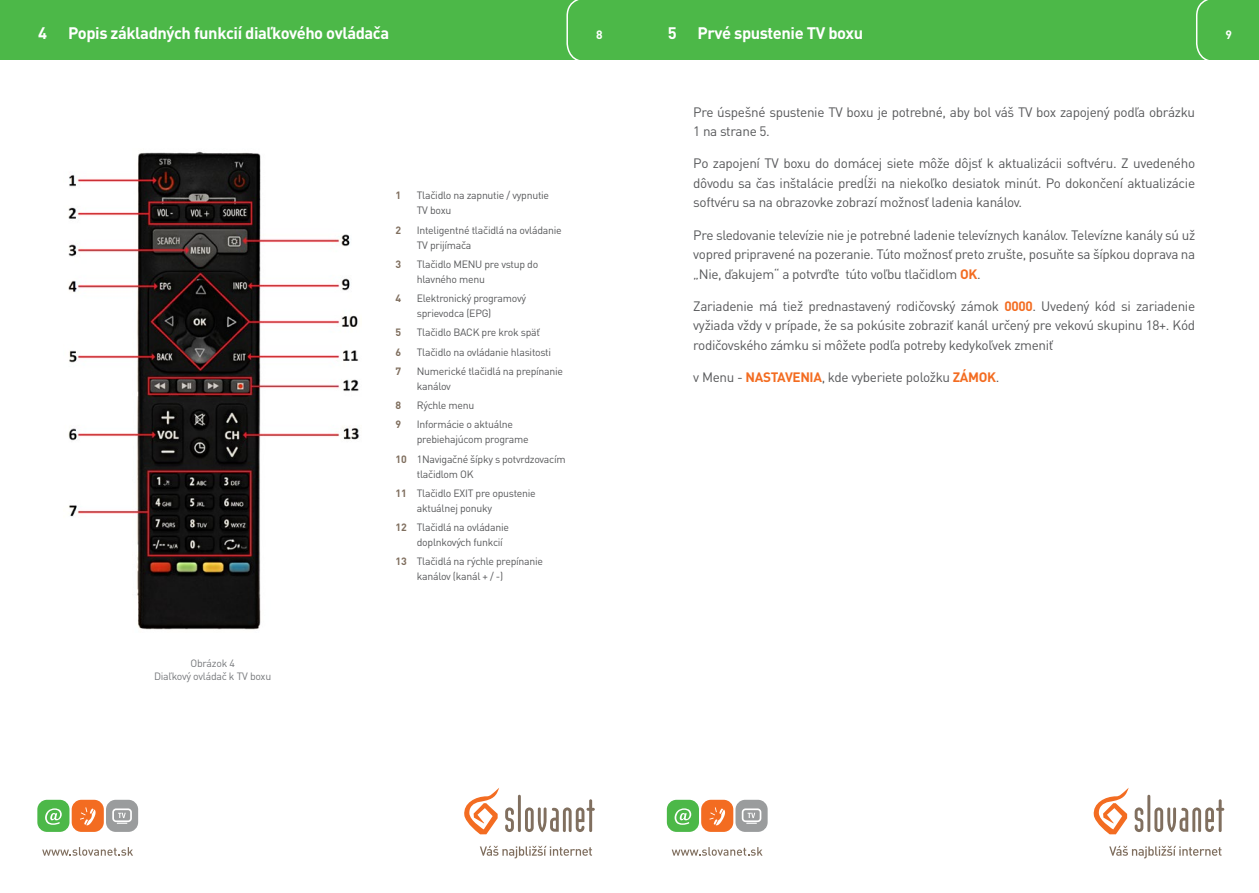
<style>
.page{position:relative;width:1259px;height:893px;background:#fff}
.page>*{position:absolute;margin:0;border:0;box-sizing:border-box;transform-origin:0 0}
.t1{font:700 16.5px "DIN Pro";letter-spacing:-.025em;color:#fff}
.Text{font:13.5px/19.5px "DIN Pro";letter-spacing:-.025em;color:#57585a;text-align:justify}
.t2{font:700 12px "DIN Pro";color:#fff}
.t3{font:10.5px/15px "DIN Pro";letter-spacing:-.025em;color:#57585a}
.Popis_obrazku{font:10.5px "DIN Pro";letter-spacing:-.025em;color:#76787b}
.t4{font:700 10.5px "DIN Pro";color:#806f5f}
.s1{font-weight:700;color:#806f5f}
.s2{font-weight:700;color:#f36c21}
</style>
<div class="page">
<svg style="left:464px;top:788px;width:35px;height:46px"></svg>
<svg style="left:42px;top:847px;width:91px;height:9px"></svg>
<div style="left:37px;top:800px;width:32px;height:32px;background:#4cb848;border-radius:10px"></div>
<div style="left:72px;top:800px;width:32px;height:32px;background:#f36c21;border-radius:10px"></div>
<svg style="left:45px;top:808px;width:17px;height:17px"></svg>
<svg style="left:80px;top:807px;width:16px;height:18px"></svg>
<div style="left:106px;top:800px;width:32px;height:32px;background:#9a9c9d;border-radius:10px"></div>
<svg style="left:112px;top:808px;width:20px;height:16px"></svg>
<svg style="left:505px;top:807px;width:9px;height:25px"></svg>
<hr style="left:518px;top:795px;width:3px;height:37px;background:#806f5f">
<svg style="left:525px;top:799px;width:70px;height:33px"></svg>
<svg style="left:480px;top:846px;width:112px;height:12px"></svg>
<svg style="left:1093px;top:788px;width:35px;height:46px"></svg>
<svg style="left:671px;top:847px;width:91px;height:9px"></svg>
<div style="left:667px;top:800px;width:32px;height:32px;background:#4cb848;border-radius:10px"></div>
<div style="left:701px;top:800px;width:32px;height:32px;background:#f36c21;border-radius:10px"></div>
<svg style="left:674px;top:808px;width:17px;height:17px"></svg>
<svg style="left:709px;top:807px;width:16px;height:18px"></svg>
<div style="left:735px;top:800px;width:32px;height:32px;background:#9a9c9d;border-radius:10px"></div>
<svg style="left:742px;top:808px;width:19px;height:16px"></svg>
<svg style="left:1134px;top:807px;width:9px;height:25px"></svg>
<hr style="left:1147px;top:795px;width:3px;height:37px;background:#806f5f">
<svg style="left:1154px;top:799px;width:70px;height:33px"></svg>
<svg style="left:1109px;top:846px;width:112px;height:12px"></svg>
<div style="left:0;top:0;width:1259px;height:60px;background:#4cb848"></div>
<svg style="left:566px;top:0;width:13px;height:60px"></svg>
<svg style="left:1196px;top:0;width:13px;height:60px"></svg>
<img style="left:68px;top:151px;width:291px;height:479px">
<h1 class="t1" style="left:38px;top:22px;width:10px">4</h1>
<h1 class="t1" style="left:68px;top:22px;width:323px">Popis základných funkcií diaľkového ovládača</h1>
<p class="Popis_obrazku" style="left:190px;top:656px;width:46px">Obrázok 4</p>
<p class="Popis_obrazku" style="left:154px;top:669px;width:119px">Diaľkový ovládač k TV boxu</p>
<p class="t4" style="left:395px;top:188px;width:7px">1</p>
<p class="t3" style="left:417px;top:188px;width:134px">Tlačidlo na zapnutie / vypnutie<br>TV boxu</p>
<p class="t4" style="left:395px;top:223px;width:7px">2</p>
<p class="t3" style="left:417px;top:222px;width:146px">Inteligentné tlačidlá na ovládanie<br>TV prijímača</p>
<p class="t4" style="left:395px;top:257px;width:7px">3</p>
<p class="t3" style="left:417px;top:256px;width:123px">Tlačidlo MENU pre vstup do hlavného menu</p>
<p class="t4" style="left:395px;top:291px;width:7px">4</p>
<p class="t3" style="left:417px;top:290px;width:111px">Elektronický programový sprievodca (EPG)</p>
<p class="t4" style="left:395px;top:325px;width:7px">5</p>
<p class="t3" style="left:417px;top:325px;width:125px">Tlačidlo BACK pre krok späť</p>
<p class="t4" style="left:395px;top:345px;width:7px">6</p>
<p class="t3" style="left:417px;top:344px;width:136px">Tlačidlo na ovládanie hlasitosti</p>
<p class="t4" style="left:395px;top:364px;width:7px">7</p>
<p class="t3" style="left:417px;top:363px;width:148px">Numerické tlačidlá na prepínanie kanálov</p>
<p class="t4" style="left:395px;top:398px;width:7px">8</p>
<p class="t3" style="left:417px;top:397px;width:59px">Rýchle menu</p>
<p class="t4" style="left:395px;top:417px;width:7px">9</p>
<p class="t3" style="left:417px;top:417px;width:113px">Informácie o aktuálne prebiehajúcom programe</p>
<p class="t3" style="left:417px;top:451px;width:150px;text-indent:-21px"><span class="s1">10</span> 1Navigačné šípky s potvrdzovacím tlačidlom OK</p>
<p class="t3" style="left:417px;top:485px;width:120px;text-indent:-21px"><span class="s1">11</span> Tlačidlo EXIT pre opustenie aktuálnej ponuky</p>
<p class="t3" style="left:417px;top:519px;width:94px;text-indent:-21px"><span class="s1">12</span> Tlačidlá na ovládanie doplnkových funkcií</p>
<p class="t3" style="left:417px;top:554px;width:128px;text-indent:-21px"><span class="s1">13</span> Tlačidlá na rýchle prepínanie kanálov (kanál + / -)</p>
<h1 class="t1" style="left:668px;top:22px;width:10px">5</h1>
<h1 class="t1" style="left:697px;top:22px;width:167px">Prvé spustenie TV boxu</h1>
<p class="t2" style="left:596px;top:27px;width:8px">8</p>
<p class="t2" style="left:1225px;top:27px;width:8px">9</p>
<p class="Text" style="left:693px;top:101px;width:503px">Pre úspešné spustenie TV boxu je potrebné, aby bol váš TV box zapojený podľa obrázku<br>1 na strane 5.</p>
<p class="Text" style="left:693px;top:153px;width:503px">Po zapojení TV boxu do domácej siete môže dôjsť k aktualizácii softvéru. Z uvedeného dôvodu sa čas inštalácie predĺži na niekoľko desiatok minút. Po dokončení aktualizácie softvéru sa na obrazovke zobrazí možnosť ladenia kanálov.</p>
<p class="Text" style="left:693px;top:224px;width:503px">Pre sledovanie televízie nie je potrebné ladenie televíznych kanálov. Televízne kanály sú už vopred pripravené na pozeranie. Túto možnosť preto zrušte, posuňte sa šípkou doprava na „Nie, ďakujem“ a potvrďte túto voľbu tlačidlom <span class="s2">OK</span>.</p>
<p class="Text" style="left:693px;top:296px;width:503px">Zariadenie má tiež prednastavený rodičovský zámok <span class="s2">0000</span>. Uvedený kód si zariadenie vyžiada vždy v prípade, že sa pokúsite zobraziť kanál určený pre vekovú skupinu 18+. Kód rodičovského zámku si môžete podľa potreby kedykoľvek zmeniť</p>
<p class="Text" style="left:693px;top:367px;width:308px">v Menu - <span class="s2">NASTAVENIA</span>, kde vyberiete položku <span class="s2">ZÁMOK</span>.</p>
</div>
